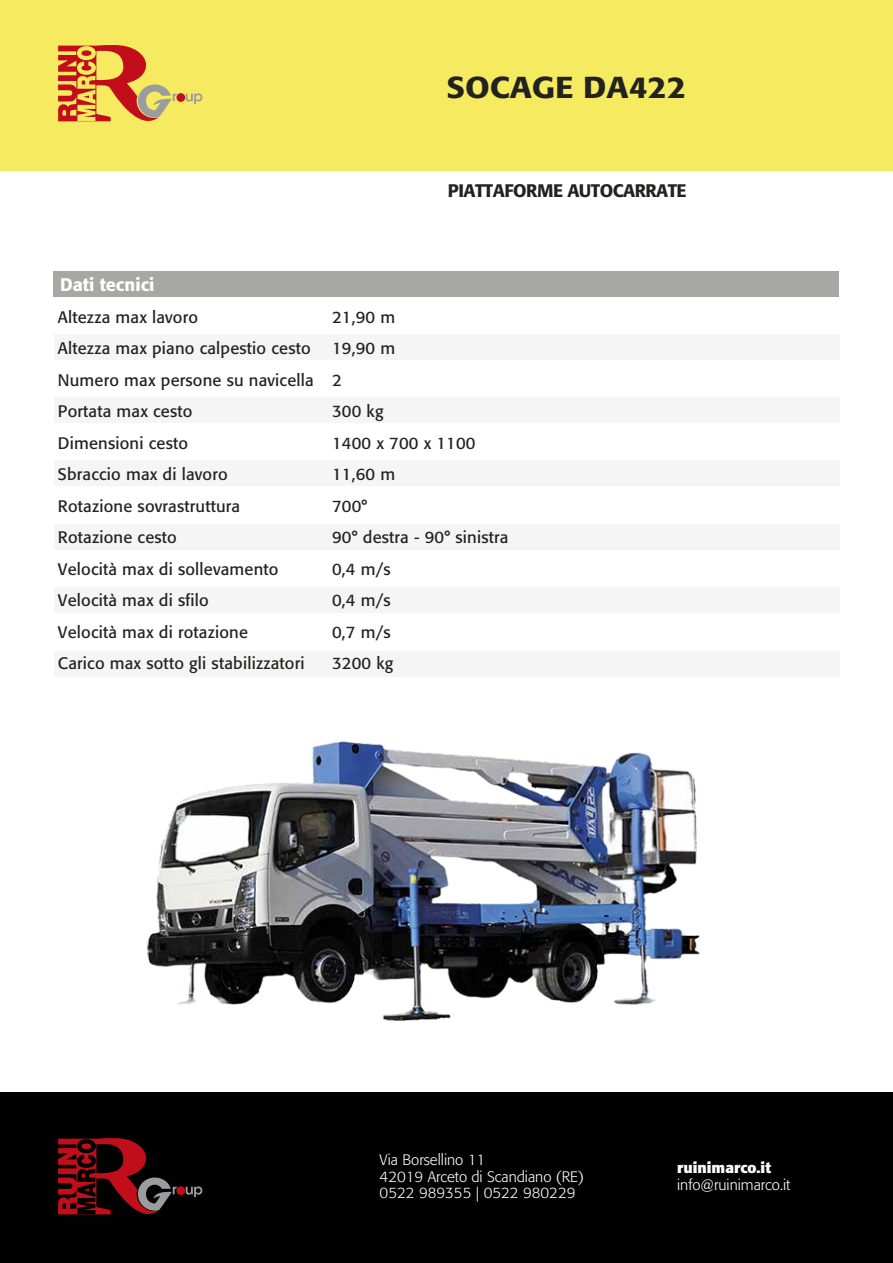
<style>
.page{position:relative;width:893px;height:1263px;background:#fff}
.page>*{position:absolute;margin:0;border:0;box-sizing:border-box;transform-origin:0 0}
.t1{font:500 30px "Formata";color:#222221;scale:1.1 1}
.t2{font:500 18px "Formata";letter-spacing:-.025em;color:#222221}
.t3{font:500 18px "Formata";color:#fff}
.t4{font:16.5px/31.5px "Formata";letter-spacing:.01em;color:#222221}
.t5{font:300 15px/16.5px "Formata";color:#fff}
.t6{font:700 15px "Formata";color:#fff}
</style>
<div class="page">
<div style="left:54px;top:271px;width:785px;height:26px;background:#a7a7a6"></div>
<div style="left:0;top:0;width:893px;height:170px;background:#f6ea60"></div>
<div style="left:0;top:1093px;width:893px;height:170px;background:#010101"></div>
<div style="left:54px;top:334px;width:785px;height:25px;background:#f5f5f5"></div>
<div style="left:54px;top:397px;width:785px;height:26px;background:#f5f5f5"></div>
<div style="left:54px;top:461px;width:785px;height:25px;background:#f5f5f5"></div>
<div style="left:54px;top:524px;width:785px;height:25px;background:#f5f5f5"></div>
<div style="left:54px;top:587px;width:785px;height:26px;background:#f5f5f5"></div>
<div style="left:54px;top:651px;width:785px;height:25px;background:#f5f5f5"></div>
<svg style="left:186px;top:93px;width:16px;height:11px"></svg>
<div style="left:176px;top:93px;width:9px;height:9px;background:#c10e1a;border-radius:50%"></div>
<svg style="left:58px;top:45px;width:119px;height:77px"></svg>
<svg style="left:186px;top:1186px;width:16px;height:11px"></svg>
<div style="left:176px;top:1186px;width:9px;height:9px;background:#c10e1a;border-radius:50%"></div>
<svg style="left:58px;top:1138px;width:119px;height:77px"></svg>
<img style="left:147px;top:740px;width:553px;height:281px">
<h1 class="t1" style="left:446px;top:68px;width:220px">SOCAGE DA422</h1>
<p class="t3" style="left:60px;top:274px;width:96px">Dati tecnici</p>
<p class="t4" style="left:58px;top:301px;width:142px">Altezza max lavoro</p>
<p class="t4" style="left:332px;top:301px;width:65px">21,90 m</p>
<p class="t4" style="left:58px;top:333px;width:254px">Altezza max piano calpestio cesto</p>
<p class="t4" style="left:58px;top:333px;width:339px;text-indent:274px">19,90 m<br>Numero max persone su navicella 2<br>Portata max cesto</p>
<p class="t4" style="left:332px;top:396px;width:53px">300 kg</p>
<p class="t2" style="left:448px;top:179px;width:240px">PIATTAFORME AUTOCARRATE</p>
<p class="t4" style="left:58px;top:427px;width:132px">Dimensioni cesto</p>
<p class="t4" style="left:332px;top:427px;width:145px">1400 x 700 x 1100</p>
<p class="t4" style="left:58px;top:459px;width:171px">Sbraccio max di lavoro</p>
<p class="t4" style="left:332px;top:459px;width:65px">11,60 m</p>
<p class="t4" style="left:58px;top:490px;width:184px">Rotazione sovrastruttura</p>
<p class="t4" style="left:332px;top:490px;width:37px">700°</p>
<p class="t4" style="left:58px;top:522px;width:120px">Rotazione cesto</p>
<p class="t4" style="left:332px;top:522px;width:178px">90° destra - 90° sinistra</p>
<p class="t4" style="left:58px;top:553px;width:222px">Velocità max di sollevamento</p>
<p class="t4" style="left:332px;top:553px;width:60px">0,4 m/s</p>
<p class="t4" style="left:58px;top:585px;width:152px">Velocità max di sfilo</p>
<p class="t4" style="left:332px;top:585px;width:60px">0,4 m/s</p>
<p class="t4" style="left:58px;top:616px;width:192px">Velocità max di rotazione</p>
<p class="t4" style="left:332px;top:616px;width:60px">0,7 m/s</p>
<p class="t4" style="left:58px;top:648px;width:248px">Carico max sotto gli stabilizzatori</p>
<p class="t4" style="left:332px;top:648px;width:63px">3200 kg</p>
<p class="t5" style="left:380px;top:1152px;width:206px">Via Borsellino 11<br>42019 Arceto di Scandiano (RE)<br>0522 989355 | 0522 980229</p>
<p class="t6" style="left:677px;top:1158px;width:95px">ruinimarco.it</p>
<p class="t5" style="left:677px;top:1176px;width:115px">info@ruinimarco.it</p>
</div>
